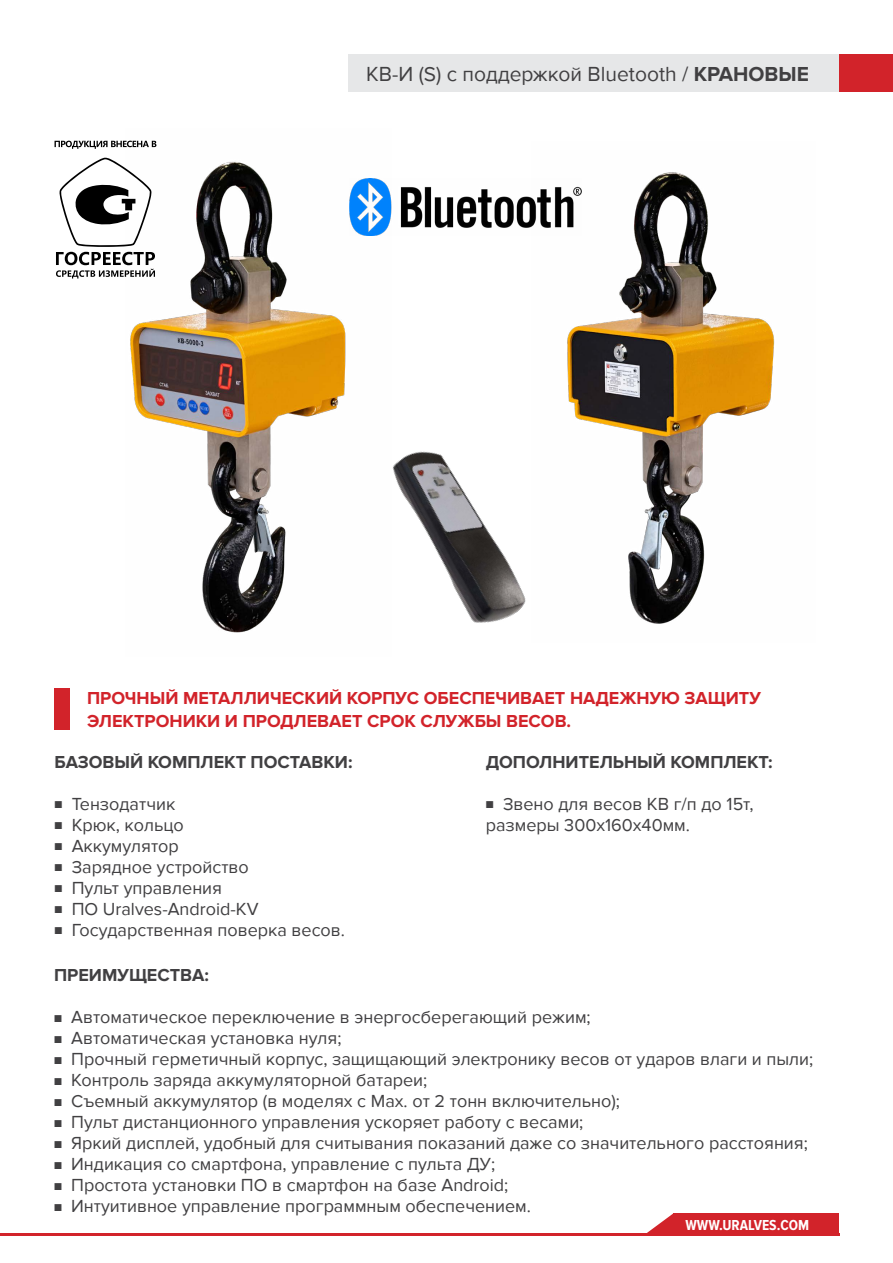
<style>
.page{position:relative;width:893px;height:1263px;background:#fff}
.page>*{position:absolute;margin:0;border:0;box-sizing:border-box;transform-origin:0 0}
.t1{font:21px "Proxima Nova";color:#414042}
.t2{font:18px/21px "Proxima Nova";color:#414042}
.t3{font:700 18px/22.5px "Proxima Nova";color:#d2232a}
.t4{font:700 18px "Proxima Nova";color:#414042}
.t5{font:700 15px "Proxima Nova Cond";color:#fff}
.s1{font-weight:700}
.s2{font-size:12px}
</style>
<div class="page">
<div style="left:673px;top:1213px;width:166px;height:22px;background:#d2232a"></div>
<svg style="left:647px;top:1213px;width:26px;height:20px"></svg>
<hr style="left:0;top:1233px;width:839px;height:2px;background:#d2232a">
<div style="left:839px;top:54px;width:54px;height:37px;background:#d2232a"></div>
<div style="left:349px;top:54px;width:490px;height:37px;background:#e6e7e8"></div>
<img style="left:125px;top:140px;width:254px;height:493px">
<img style="left:567px;top:172px;width:208px;height:452px">
<div style="left:54px;top:689px;width:16px;height:41px;background:#d2232a"></div>
<img style="left:331px;top:403px;width:269px;height:230px">
<img style="left:349px;top:179px;width:232px;height:56px">
<svg style="left:56px;top:157px;width:99px;height:121px"></svg>
<svg style="left:55px;top:141px;width:101px;height:8px"></svg>
<p class="t1" style="left:366px;top:62px;width:444px">КВ-И (S) с поддержкой Bluetooth / <span class="s1">КРАНОВЫЕ</span></p>
<p class="t3" style="left:87px;top:687px;width:675px">ПРОЧНЫЙ МЕТАЛЛИЧЕСКИЙ КОРПУС ОБЕСПЕЧИВАЕТ НАДЕЖНУЮ ЗАЩИТУ<br>ЭЛЕКТРОНИКИ И ПРОДЛЕВАЕТ СРОК СЛУЖБЫ ВЕСОВ.</p>
<p class="t4" style="left:54px;top:751px;width:300px">БАЗОВЫЙ КОМПЛЕКТ ПОСТАВКИ:</p>
<p class="t2" style="left:54px;top:793px;width:122px"><span class="s2">■</span> Тензодатчик</p>
<p class="t2" style="left:54px;top:814px;width:131px"><span class="s2">■</span> Крюк, кольцо</p>
<p class="t2" style="left:54px;top:835px;width:126px"><span class="s2">■</span> Аккумулятор</p>
<p class="t2" style="left:54px;top:856px;width:196px"><span class="s2">■</span> Зарядное устройство</p>
<p class="t2" style="left:54px;top:877px;width:169px"><span class="s2">■</span> Пульт управления</p>
<p class="t2" style="left:54px;top:898px;width:206px"><span class="s2">■</span> ПО Uralves-Android-KV</p>
<p class="t2" style="left:54px;top:919px;width:292px"><span class="s2">■</span> Государственная поверка весов.</p>
<p class="t4" style="left:486px;top:751px;width:288px">ДОПОЛНИТЕЛЬНЫЙ КОМПЛЕКТ:</p>
<p class="t2" style="left:486px;top:793px;width:269px"><span class="s2">■</span> Звено для весов КВ г/п до 15т, размеры 300х160х40мм.</p>
<p class="t4" style="left:54px;top:965px;width:156px">ПРЕИМУЩЕСТВА:</p>
<p class="t2" style="left:54px;top:1007px;width:538px"><span class="s2">■</span> Автоматическое переключение в энергосберегающий режим;</p>
<p class="t2" style="left:54px;top:1028px;width:289px"><span class="s2">■</span> Автоматическая установка нуля;</p>
<p class="t2" style="left:54px;top:1049px;width:761px"><span class="s2">■</span> Прочный герметичный корпус, защищающий электронику весов от ударов влаги и пыли;</p>
<p class="t2" style="left:54px;top:1070px;width:375px"><span class="s2">■</span> Контроль заряда аккумуляторной батареи;</p>
<p class="t2" style="left:54px;top:1091px;width:567px"><span class="s2">■</span> Съемный аккумулятор (в моделях с Max. от 2 тонн включительно);</p>
<p class="t2" style="left:54px;top:1112px;width:531px"><span class="s2">■</span> Пульт дистанционного управления ускоряет работу с весами;</p>
<p class="t2" style="left:54px;top:1133px;width:755px"><span class="s2">■</span> Яркий дисплей, удобный для считывания показаний даже со значительного расстояния;</p>
<p class="t2" style="left:54px;top:1154px;width:443px"><span class="s2">■</span> Индикация со смартфона, управление с пульта ДУ;</p>
<p class="t2" style="left:54px;top:1175px;width:456px"><span class="s2">■</span> Простота установки ПО в смартфон на базе Android;</p>
<p class="t2" style="left:54px;top:1196px;width:478px"><span class="s2">■</span> Интуитивное управление программным обеспечением.</p>
<p class="t5" style="left:685px;top:1216px;width:125px">WWW.URALVES.COM</p>
</div>
